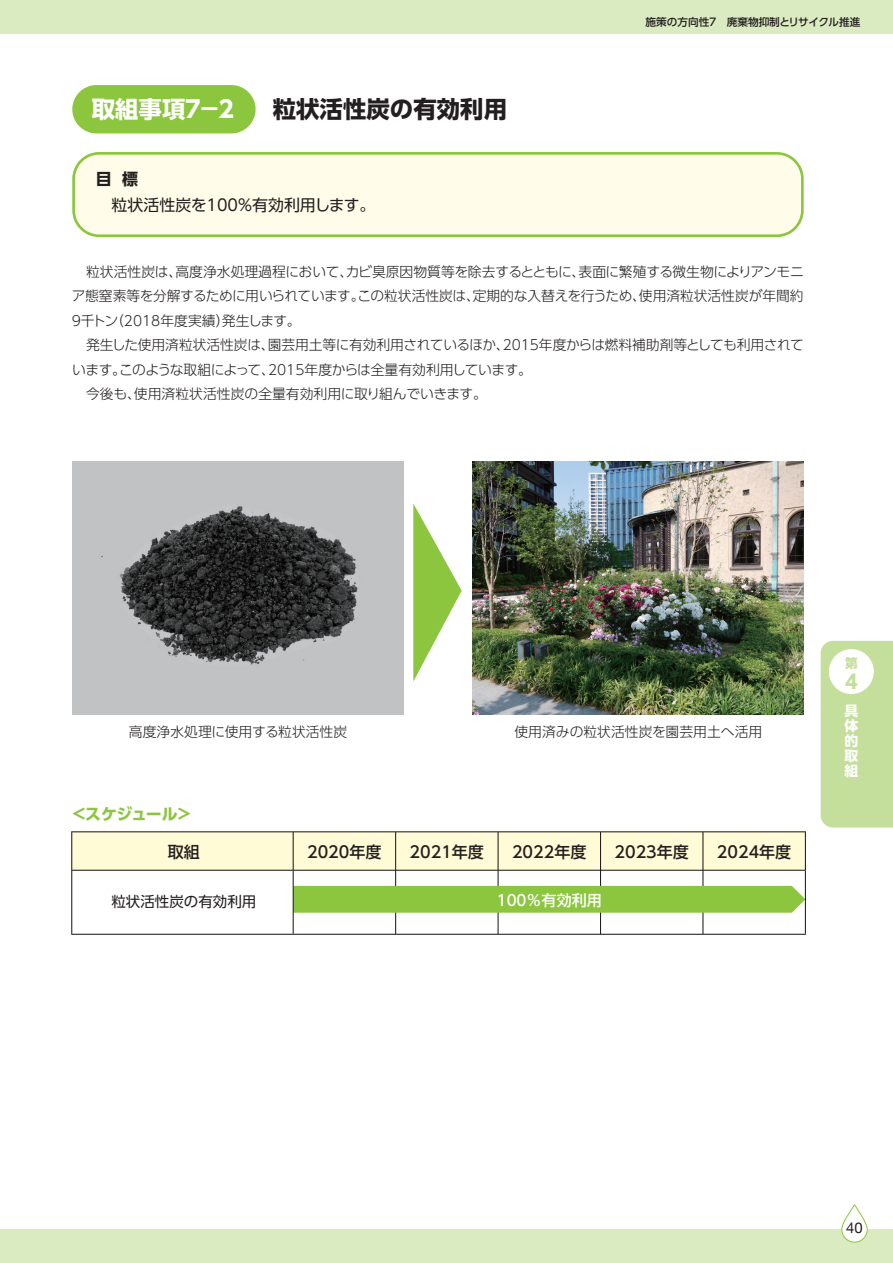
<style>
.page{position:relative;width:893px;height:1263px;background:#fff}
.page>*{position:absolute;margin:0;border:0;box-sizing:border-box;transform-origin:0 0}
.t1{font:700 23.4px "UD Shin Go Pro";color:#231f20}
.t2{font:700 19.2px "UD Shin Go Pro";color:#c4df9b}
.t3{font:16.05px "UD Shin Go Pro Medium 90 pv RKSJ H";color:#231f20}
.t4{font:15.9px "UD Shin Go Pro";color:#231f20}
.t5{font:700 15.9px "UD Shin Go Pro";letter-spacing:-.025em;color:#8bc63e}
.t6{font:700 15.9px "UD Shin Go Pro";color:#231f20}
.t7{font:15px "UD Shin Go Pro Medium 90 pv RKSJ H";color:#fff}
.t8{font:14.85px "Helvetica Neue";color:#231f20}
.t9{font:14.55px "UD Shin Go Pro Regular 90 pv RKSJ H";color:#231f20}
.t10{font:300 13.8px/24.5px "UD Shin Go Pro";letter-spacing:-.005em;color:#231f20}
.t11{font:700 13.8px/14.9px "UD Shin Go Pro";color:#fff;text-align:justify}
.t12{font:700 12.75px "UD Shin Go Pro";color:#c4df9b}
.t13{font:500 10.65px "UD Shin Go Pro";color:#231f20}
.s1{color:#fff}
</style>
<div class="page">
<div style="left:0;top:1229px;width:893px;height:34px;background:#daeac1"></div>
<div style="left:821px;top:641px;width:72px;height:186px;background:#c4df9b"></div>
<div style="left:829px;top:649px;width:45px;height:45px;background:#fff;border-radius:50%"></div>
<div style="left:0;top:0;width:893px;height:34px;background:#daeac1"></div>
<div style="left:842px;top:1205px;width:25px;height:37px;background:#fff;border-radius:13px"></div>
<div style="left:841px;top:1205px;width:26px;height:37px;border:1px solid #8bc63e;border-radius:13px"></div>
<div style="left:74px;top:153px;width:728px;height:83px;background:#fffde9;border-radius:26px"></div>
<div style="left:72px;top:152px;width:732px;height:85px;border:3px solid #8bc63e;border-radius:26px"></div>
<div style="left:72px;top:85px;width:184px;height:48px;background:#8bc63e;border-radius:24px"></div>
<div style="left:72px;top:832px;width:733px;height:38px;background:#fffbd6"></div>
<hr style="left:71px;top:831px;width:222px;height:1px;background:#231f20">
<hr style="left:71px;top:832px;width:1px;height:38px;background:#231f20">
<hr style="left:293px;top:831px;width:103px;height:1px;background:#231f20">
<hr style="left:293px;top:832px;width:1px;height:38px;background:#231f20">
<hr style="left:396px;top:831px;width:102px;height:1px;background:#231f20">
<hr style="left:395px;top:832px;width:1px;height:38px;background:#231f20">
<hr style="left:498px;top:831px;width:102px;height:1px;background:#231f20">
<hr style="left:498px;top:832px;width:1px;height:38px;background:#231f20">
<hr style="left:600px;top:831px;width:103px;height:1px;background:#231f20">
<hr style="left:600px;top:832px;width:1px;height:38px;background:#231f20">
<hr style="left:703px;top:831px;width:103px;height:1px;background:#231f20">
<hr style="left:702px;top:832px;width:1px;height:38px;background:#231f20">
<hr style="left:805px;top:832px;width:1px;height:38px;background:#231f20">
<hr style="left:71px;top:870px;width:222px;height:1px;background:#231f20">
<hr style="left:71px;top:871px;width:1px;height:63px;background:#231f20">
<hr style="left:293px;top:870px;width:103px;height:1px;background:#231f20">
<hr style="left:396px;top:870px;width:102px;height:1px;background:#231f20">
<hr style="left:395px;top:871px;width:1px;height:63px;background:#231f20">
<hr style="left:498px;top:870px;width:102px;height:1px;background:#231f20">
<hr style="left:498px;top:871px;width:1px;height:63px;background:#231f20">
<hr style="left:600px;top:870px;width:103px;height:1px;background:#231f20">
<hr style="left:600px;top:871px;width:1px;height:63px;background:#231f20">
<hr style="left:703px;top:870px;width:103px;height:1px;background:#231f20">
<hr style="left:702px;top:871px;width:1px;height:63px;background:#231f20">
<hr style="left:71px;top:934px;width:222px;height:1px;background:#231f20">
<hr style="left:293px;top:934px;width:103px;height:1px;background:#231f20">
<hr style="left:396px;top:934px;width:102px;height:1px;background:#231f20">
<hr style="left:498px;top:934px;width:102px;height:1px;background:#231f20">
<hr style="left:600px;top:934px;width:103px;height:1px;background:#231f20">
<hr style="left:703px;top:934px;width:103px;height:1px;background:#231f20">
<div style="left:294px;top:886px;width:511px;height:27px;background:#8bc63e"></div>
<hr style="left:293px;top:871px;width:1px;height:63px;background:#231f20">
<hr style="left:805px;top:871px;width:1px;height:63px;background:#231f20">
<svg style="left:413px;top:503px;width:49px;height:178px"></svg>
<img style="left:72px;top:461px;width:332px;height:253px">
<img style="left:472px;top:461px;width:331px;height:253px">
<h1 class="t1" style="left:92px;top:90px;width:417px"><span class="s1">取組事項7－2 　</span>粒状活性炭の有効利用</h1>
<p class="t6" style="left:96px;top:166px;width:44px">目 標</p>
<p class="t4" style="left:96px;top:192px;width:281px">　粒状活性炭を100％有効利用します。</p>
<p class="t13" style="left:646px;top:14px;width:216px">施策の方向性７　廃棄物抑制とリサイクル推進</p>
<p class="t10" style="left:70px;top:259px;width:736px">　粒状活性炭は、高度浄水処理過程において、カビ臭原因物質等を除去するとともに、表面に繁殖する微生物によりアンモニア態窒素等を分解するために用いられています。この粒状活性炭は、定期的な入替えを行うため、使用済粒状活性炭が年間約９千トン（2018年度実績）発生します。<br>　発生した使用済粒状活性炭は、園芸用土等に有効利用されているほか、2015年度からは燃料補助剤等としても利用されています。このような取組によって、2015年度からは全量有効利用しています。<br>　今後も、使用済粒状活性炭の全量有効利用に取り組んでいきます。</p>
<p class="t10" style="left:129px;top:718px;width:220px">高度浄水処理に使用する粒状活性炭</p>
<p class="t10" style="left:514px;top:718px;width:249px">使用済みの粒状活性炭を園芸用土へ活用</p>
<p class="t5" style="left:71px;top:801px;width:123px">＜スケジュール＞</p>
<p class="t3" style="left:168px;top:838px;width:34px">取組</p>
<p class="t9" style="left:111px;top:889px;width:147px">粒状活性炭の有効利用</p>
<p class="t3" style="left:307px;top:838px;width:76px">2020年度</p>
<p class="t3" style="left:410px;top:838px;width:76px">2021年度</p>
<p class="t3" style="left:512px;top:838px;width:76px">2022年度</p>
<p class="t3" style="left:614px;top:838px;width:76px">2023年度</p>
<p class="t3" style="left:717px;top:838px;width:76px">2024年度</p>
<p class="t7" style="left:497px;top:888px;width:107px">100％有効利用</p>
<p class="t12" style="left:845px;top:653px;width:14px">第</p>
<h2 class="t2" style="left:845px;top:666px;width:14px">4</h2>
<p class="t11" style="left:844px;top:703px;width:15px">具体的取組</p>
<p class="t8" style="left:846px;top:1217px;width:18px">40</p>
</div>
